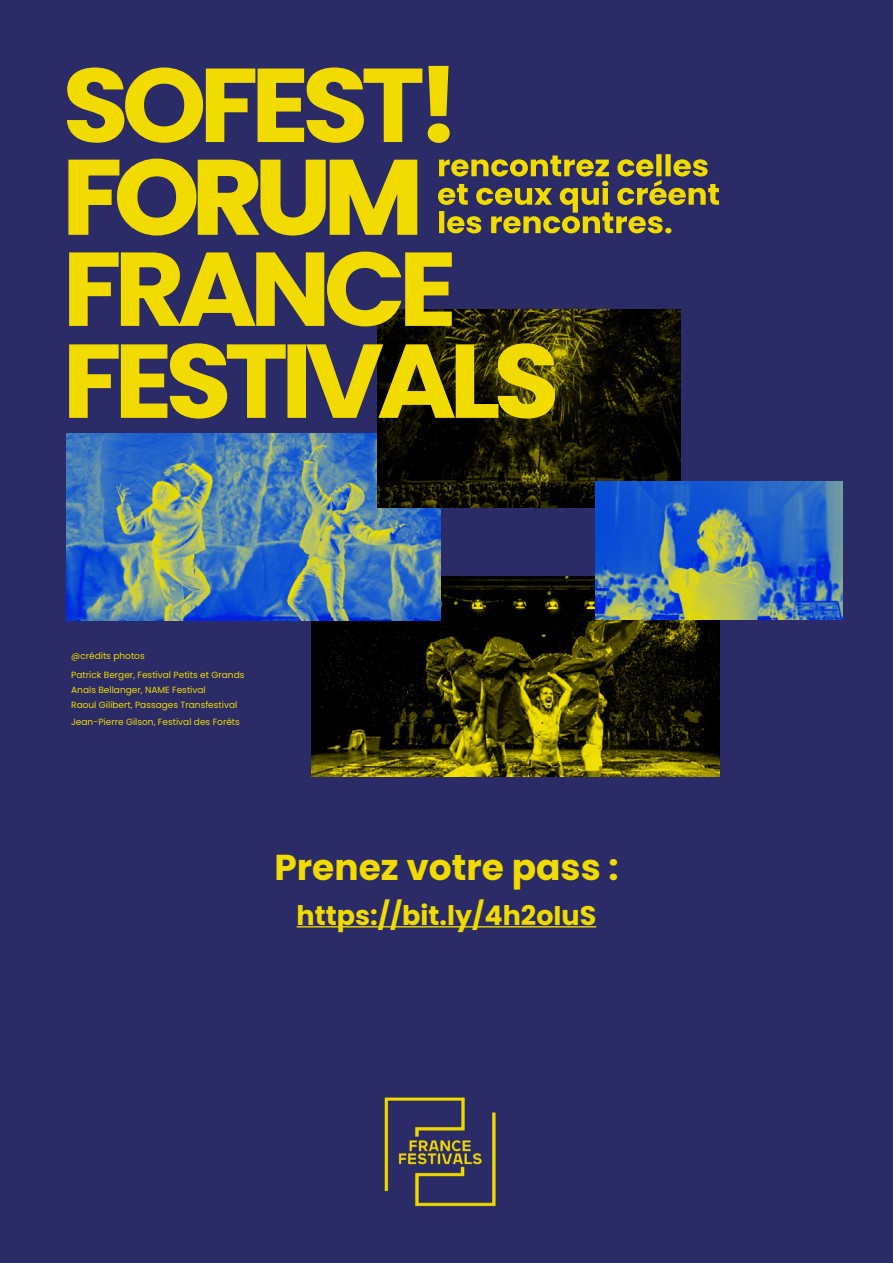
<style>
.page{position:relative;width:893px;height:1263px;background:#2a2b67}
.page>*{position:absolute;margin:0;border:0;box-sizing:border-box;transform-origin:0 0}
.t1{font:700 36px "Poppins";color:#f1db00}
.t2{font:700 27px "Poppins";color:#f0db00}
.t3{font:9px/19.5px "Poppins";color:#f1db00}
</style>
<div class="page">
<img style="left:384px;top:1097px;width:112px;height:110px">
<img style="left:311px;top:576px;width:408px;height:200px">
<img style="left:67px;top:434px;width:373px;height:187px">
<img style="left:378px;top:309px;width:302px;height:199px">
<hr style="left:297px;top:926px;width:299px;height:1px;background:#f0db00">
<svg style="left:69px;top:343px;width:486px;height:76px"></svg>
<svg style="left:69px;top:252px;width:383px;height:74px"></svg>
<svg style="left:68px;top:158px;width:350px;height:78px"></svg>
<svg style="left:67px;top:66px;width:383px;height:77px"></svg>
<svg style="left:438px;top:154px;width:281px;height:79px"></svg>
<img style="left:596px;top:482px;width:246px;height:137px">
<p class="t3" style="left:71px;top:646px;width:175px">@crédits photos<br>Patrick Berger, Festival Petits et Grands</p>
<p class="t3" style="left:71px;top:683px;width:168px;line-height:15px">Anaïs Bellanger, NAME Festival<br>Raoul Gilibert, Passages Transfestival</p>
<p class="t3" style="left:71px;top:712px;width:170px">Jean-Pierre Gilson, Festival des Forêts</p>
<h1 class="t1" style="left:274px;top:846px;width:346px">Prenez votre pass :</h1>
<h2 class="t2" style="left:297px;top:900px;width:301px">https://bit.ly/4h2oIuS</h2>
</div>
